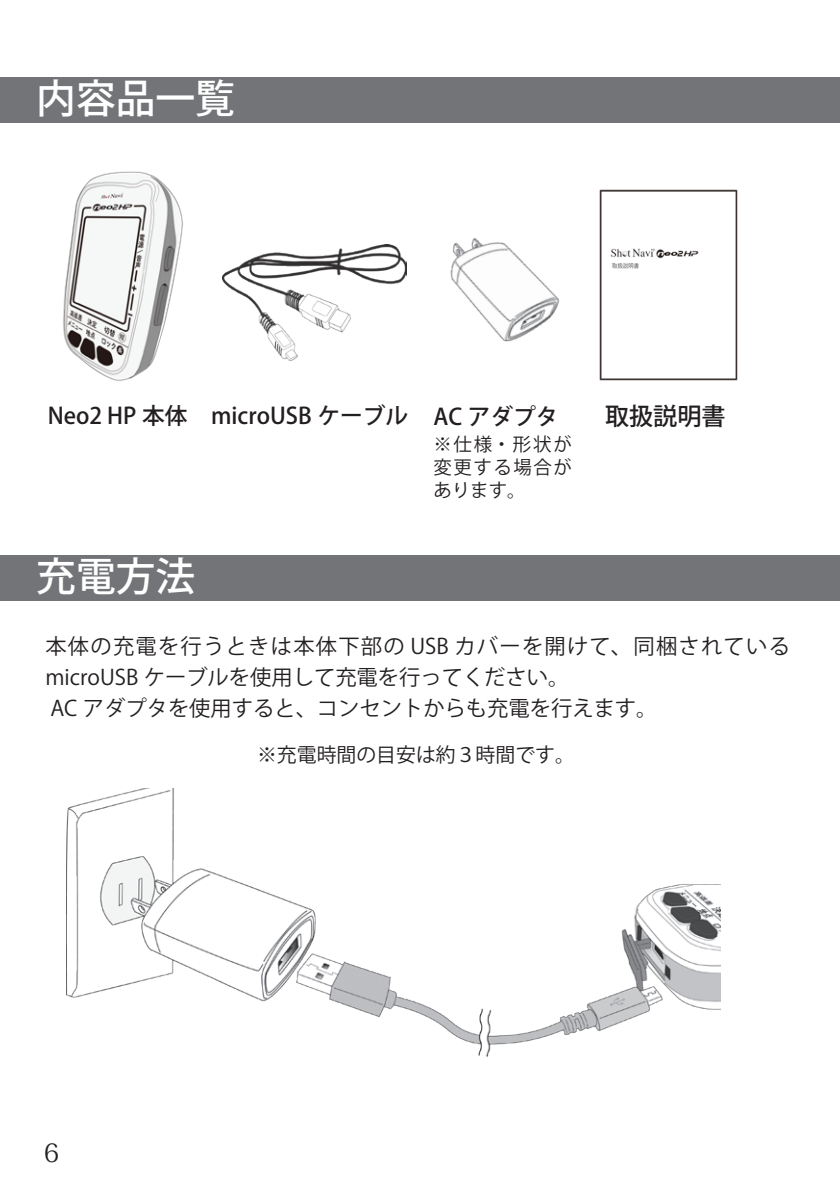
<style>
.page{position:relative;width:840px;height:1191px;background:#fff}
.page>*{position:absolute;margin:0;border:0;box-sizing:border-box;transform-origin:0 0}
.t1{font:500 39.6px "Koz Go Pro";color:#fff}
.t2{font:25.6px "Koz Min Pro";color:#231f20}
.t3{font:500 24px "Koz Go Pro";color:#231f20}
.t4{font:500 22.8px "Koz Go Pro";color:#231f20}
.t5{font:21.2px/31.2px "Koz Go Pro";color:#231f20}
.t6{font:20px "Koz Go Pro";color:#231f20}
.t7{font:18.4px/22.8px "Koz Go Pro";letter-spacing:.085em;color:#231f20;text-align:justify}
</style>
<div class="page">
<div style="left:0;top:77px;width:839px;height:45px;background:#727477"></div>
<div style="left:0;top:555px;width:839px;height:45px;background:#727477"></div>
<img style="left:63px;top:171px;width:120px;height:210px">
<img style="left:223px;top:244px;width:183px;height:116px">
<img style="left:599px;top:189px;width:138px;height:191px">
<img style="left:450px;top:238px;width:109px;height:104px">
<img style="left:66px;top:788px;width:654px;height:269px">
<h1 class="t1" style="left:36px;top:73px;width:200px">内容品一覧</h1>
<p class="t4" style="left:48px;top:401px;width:512px">Neo2 HP 本体 microUSB ケーブル AC アダプタ</p>
<p class="t3" style="left:604px;top:401px;width:122px">取扱説明書</p>
<p class="t7" style="left:433px;top:434px;width:140px">※仕様・形状が変更する場合があります。</p>
<h1 class="t1" style="left:36px;top:551px;width:160px">充電方法</h1>
<p class="t5" style="left:45px;top:631px;width:745px">本体の充電を行うときは本体下部の USB カバーを開けて、同梱されているmicroUSB ケーブルを使用して充電を行ってください。<br>AC アダプタを使用すると、コンセントからも充電を行えます。</p>
<p class="t6" style="left:257px;top:741px;width:319px">※充電時間の目安は約３時間です。</p>
<p class="t2" style="left:44px;top:1134px;width:17px">6</p>
</div>
